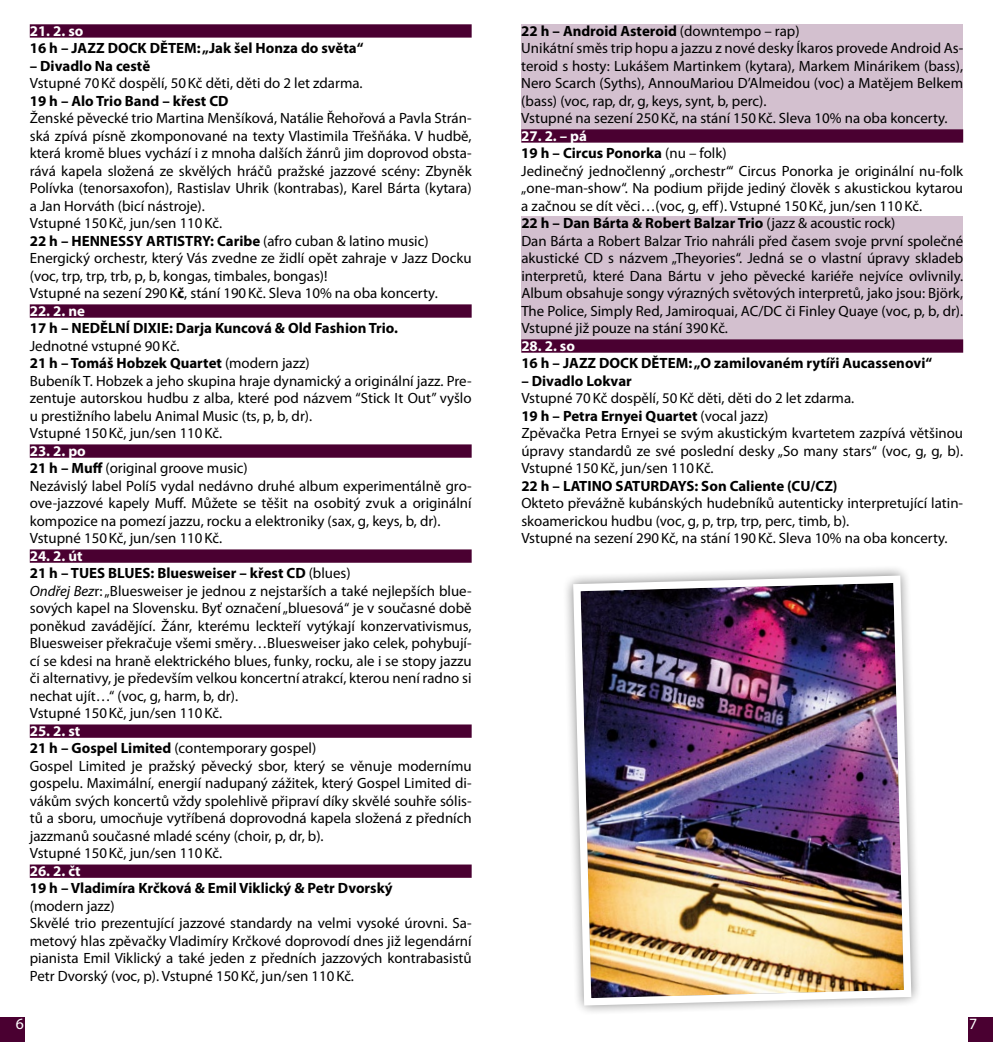
<style>
.page{position:relative;width:993px;height:1042px;background:#fff}
.page>*{position:absolute;margin:0;border:0;box-sizing:border-box;transform-origin:0 0}
.t1{font:15.75px "Myriad Pro";color:#fff}
.t2{font:14.88px/17.5px "Myriad Pro";color:#000}
.t3{font:700 14.88px "Myriad Pro";color:#000}
.t4{font:700 14.88px "Myriad Pro";color:#fff}
.s1{font-weight:700}
.s2{font-weight:700;color:#fff}
.s3{font-style:italic}
</style>
<div class="page">
<div style="left:0;top:1017px;width:25px;height:25px;background:#4a0031"></div>
<div style="left:967px;top:1017px;width:25px;height:25px;background:#4a0031"></div>
<div style="left:521px;top:216px;width:441px;height:131px;background:#d3c0cf"></div>
<div style="left:521px;top:25px;width:441px;height:109px;background:#d3c0cf"></div>
<div style="left:521px;top:129px;width:441px;height:14px;background:#4a0031"></div>
<div style="left:521px;top:339px;width:441px;height:14px;background:#4a0031"></div>
<div style="left:30px;top:24px;width:441px;height:14px;background:#4a0031"></div>
<div style="left:30px;top:304px;width:441px;height:14px;background:#4a0031"></div>
<div style="left:30px;top:444px;width:441px;height:14px;background:#4a0031"></div>
<div style="left:30px;top:549px;width:441px;height:14px;background:#4a0031"></div>
<div style="left:30px;top:724px;width:441px;height:14px;background:#4a0031"></div>
<div style="left:30px;top:864px;width:441px;height:14px;background:#4a0031"></div>
<svg style="left:566px;top:568px;width:353px;height:444px"></svg>
<img style="left:569px;top:572px;width:345px;height:437px">
<p class="t4" style="left:30px;top:23px;width:55px">21. 2. so</p>
<p class="t3" style="left:30px;top:40px;width:335px">16 h – JAZZ DOCK DĚTEM: „Jak šel Honza do světa“</p>
<p class="t3" style="left:30px;top:58px;width:122px">– Divadlo Na cestě</p>
<p class="t2" style="left:30px;top:75px;width:334px">Vstupné 70Kč dospělí, 50Kč děti, děti do 2 let zdarma.</p>
<p class="t3" style="left:30px;top:93px;width:200px">19 h – Alo Trio Band – křest CD</p>
<p class="t2" style="left:30px;top:110px;width:443px">Ženské pěvecké trio Martina Menšíková, Natálie Řehořová a Pavla Strán&shy;ská zpívá písně zkomponované na texty Vlastimila Třešňáka. V hudbě, která kromě blues vychází i z mnoha dalších žánrů jim doprovod obsta&shy;rává kapela složená ze skvělých hráčů pražské jazzové scény: Zbyněk Polívka (tenorsaxofon), Rastislav Uhrik (kontrabas), Karel Bárta (kytara) a Jan Horváth (bicí nástroje).<br>Vstupné 150Kč, jun/sen 110Kč.<br><span class="s1">22 h – HENNESSY ARTISTRY: Caribe</span> (afro cuban &amp; latino music)<br>Energický orchestr, který Vás zvedne ze židlí opět zahraje v Jazz Docku (voc, trp, trp, trb, p, b, kongas, timbales, bongas)!<br>Vstupné na sezení 290K<span class="s1">č</span>, stání 190Kč. Sleva 10% na oba koncerty.</p>
<p class="t4" style="left:30px;top:303px;width:57px">22. 2. ne</p>
<p class="t3" style="left:30px;top:320px;width:369px">17 h – NEDĚLNÍ DIXIE: Darja Kuncová &amp; Old Fashion Trio.</p>
<p class="t2" style="left:30px;top:337px;width:443px">Jednotné vstupné 90Kč.<br><span class="s1">21 h – Tomáš Hobzek Quartet</span> (modern jazz)<br>Bubeník T. Hobzek a jeho skupina hraje dynamický a originální jazz. Pre&shy;zentuje autorskou hudbu z alba, které pod názvem “Stick It Out” vyšlo u prestižního labelu Animal Music (ts, p, b, dr).<br>Vstupné 150Kč, jun/sen 110Kč.</p>
<p class="t2" style="left:30px;top:442px;width:443px"><span class="s2">23. 2. po<br></span><span class="s1">21 h – Muff</span> (original groove music)<br>Nezávislý label Polí5 vydal nedávno druhé album experimentálně gro&shy;ove-jazzové kapely Muff. Můžete se těšit na osobitý zvuk a originální kompozice na pomezí jazzu, rocku a elektroniky (sax, g, keys, b, dr).<br>Vstupné 150Kč, jun/sen 110Kč.</p>
<p class="t2" style="left:30px;top:547px;width:443px"><span class="s2">24. 2. út<br></span><span class="s1">21 h – TUES BLUES: Bluesweiser – křest CD</span> (blues)<br><span class="s3">Ondřej Bez</span>r: „Bluesweiser je jednou z nejstarších a také nejlepších blue&shy;sových kapel na Slovensku. Byť označení „bluesová“ je v současné době poněkud zavádějící. Žánr, kterému leckteří vytýkají konzervativismus, Bluesweiser překračuje všemi směry…Bluesweiser jako celek, pohybují&shy;cí se kdesi na hraně elektrického blues, funky, rocku, ale i se stopy jazzu či alternativy, je především velkou koncertní atrakcí, kterou není radno si nechat ujít…“ (voc, g, harm, b, dr).<br>Vstupné 150Kč, jun/sen 110Kč.</p>
<p class="t2" style="left:30px;top:722px;width:443px"><span class="s2">25. 2. st<br></span><span class="s1">21 h – Gospel Limited</span> (contemporary gospel)<br>Gospel Limited je pražský pěvecký sbor, který se věnuje modernímu gospelu. Maximální, energií nadupaný zážitek, který Gospel Limited di&shy;vákům svých koncertů vždy spolehlivě připraví díky skvělé souhře sólis&shy;tů a sboru, umocňuje vytříbená doprovodná kapela složená z předních jazzmanů současné mladé scény (choir, p, dr, b).<br>Vstupné 150Kč, jun/sen 110Kč.</p>
<p class="t4" style="left:30px;top:862px;width:52px">26. 2. čt</p>
<p class="t3" style="left:30px;top:880px;width:364px">19 h – Vladimíra Krčková &amp; Emil Viklický &amp; Petr Dvorský</p>
<p class="t2" style="left:30px;top:897px;width:443px">(modern jazz)<br>Skvělé trio prezentující jazzové standardy na velmi vysoké úrovni. Sa&shy;metový hlas zpěvačky Vladimíry Krčkové doprovodí dnes již legendární pianista Emil Viklický a také jeden z předních jazzových kontrabasistů Petr Dvorský (voc, p). Vstupné 150Kč, jun/sen 110Kč.</p>
<p class="t2" style="left:521px;top:23px;width:443px"><span class="s1">22 h – Android Asteroid</span> (downtempo – rap)<br>Unikátní směs trip hopu a jazzu z nové desky Íkaros provede Android As&shy;teroid s hosty: Lukášem Martinkem (kytara), Markem Minárikem (bass), Nero Scarch (Syths), AnnouMariou D’Almeidou (voc) a Matějem Belkem (bass) (voc, rap, dr, g, keys, synt, b, perc).<br>Vstupné na sezení 250Kč, na stání 150Kč. Sleva 10% na oba koncerty.</p>
<p class="t2" style="left:521px;top:127px;width:443px"><span class="s2">27. 2. – pá<br></span><span class="s1">19 h – Circus Ponorka</span> (nu – folk)<br>Jedinečný jednočlenný „orchestr“‘ Circus Ponorka je originální nu-folk „one-man-show“. Na podium přijde jediný člověk s akustickou kytarou a začnou se dít věci…(voc, g, eff). Vstupné 150Kč, jun/sen 110Kč.<br><span class="s1">22 h – Dan Bárta &amp; Robert Balzar Trio</span> (jazz &amp; acoustic rock)<br>Dan Bárta a Robert Balzar Trio nahráli před časem svoje první společné akustické CD s názvem „Theyories“. Jedná se o vlastní úpravy skladeb interpretů, které Dana Bártu v jeho pěvecké kariéře nejvíce ovlivnily.<br>Album obsahuje songy výrazných světových interpretů, jako jsou: Björk, The Police, Simply Red, Jamiroquai, AC/DC či Finley Quaye (voc, p, b, dr).<br>Vstupné již pouze na stání 390Kč.</p>
<p class="t4" style="left:521px;top:337px;width:55px">28. 2. so</p>
<p class="t3" style="left:521px;top:355px;width:412px">16 h – JAZZ DOCK DĚTEM: „O zamilovaném rytíři Aucassenovi“</p>
<p class="t3" style="left:521px;top:372px;width:112px">– Divadlo Lokvar</p>
<p class="t2" style="left:521px;top:390px;width:443px">Vstupné 70Kč dospělí, 50Kč děti, děti do 2 let zdarma.<br><span class="s1">19 h – Petra Ernyei Quartet</span> (vocal jazz)<br>Zpěvačka Petra Ernyei se svým akustickým kvartetem zazpívá většinou úpravy standardů ze své poslední desky „So many stars“ (voc, g, g, b).<br>Vstupné 150Kč, jun/sen 110Kč.</p>
<p class="t3" style="left:521px;top:477px;width:318px">22 h – LATINO SATURDAYS: Son Caliente (CU/CZ)</p>
<p class="t2" style="left:521px;top:495px;width:443px">Okteto převážně kubánských hudebníků autenticky interpretující latin&shy;skoamerickou hudbu (voc, g, p, trp, trp, perc, timb, b).<br>Vstupné na sezení 290Kč, na stání 190Kč. Sleva 10% na oba koncerty.</p>
<p class="t1" style="left:16px;top:1015px;width:10px">6</p>
<p class="t1" style="left:968px;top:1015px;width:10px">7</p>
</div>
